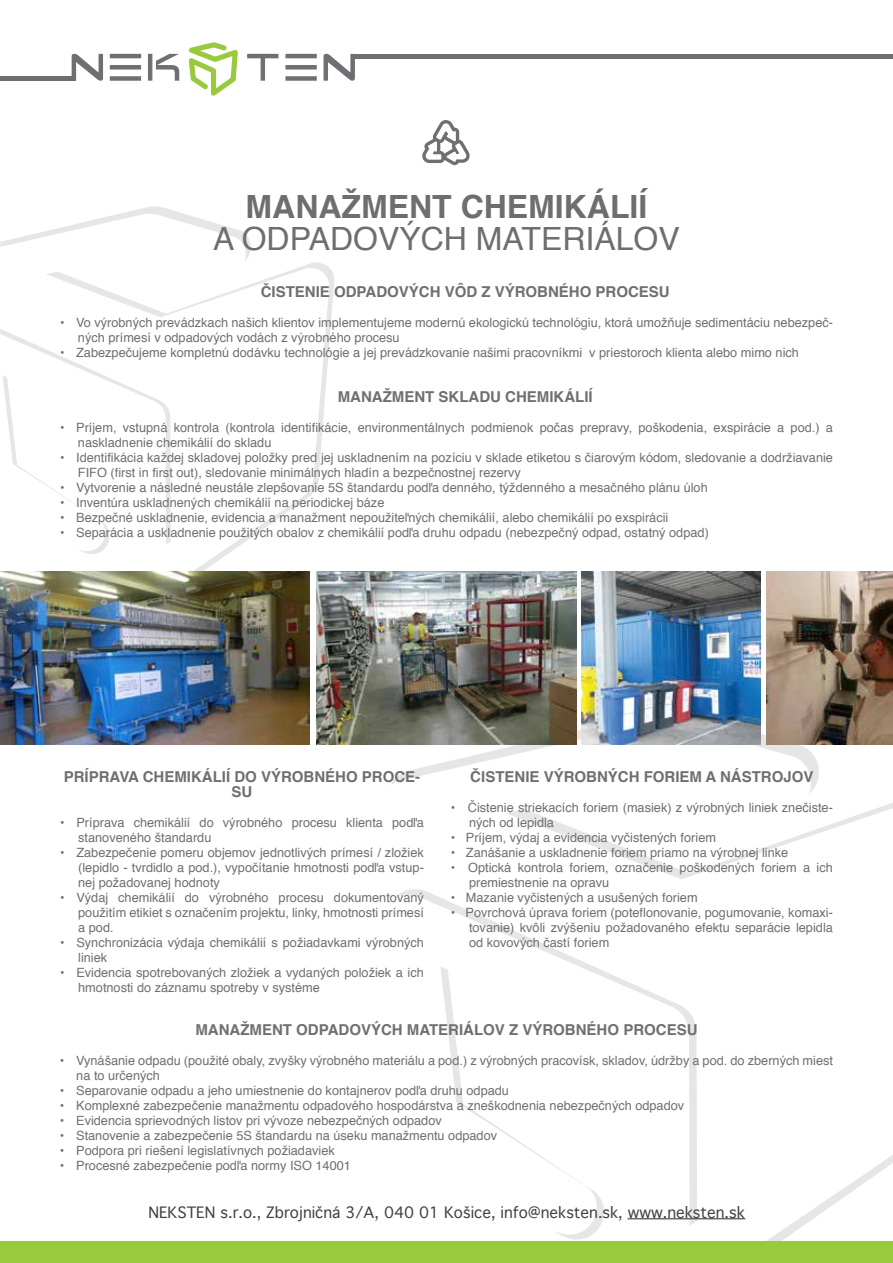
<style>
.page{position:relative;width:893px;height:1263px;background:#fff}
.page>*{position:absolute;margin:0;border:0;box-sizing:border-box;transform-origin:0 0}
.t1{font:31.95px "Helvetica";color:#6d6e71}
.t2{font:700 31.95px "Helvetica";color:#6d6e71}
.t3{font:700 15px/15px "Helvetica";color:#6e6f72;text-align:center}
.t4{font:15px "Geneva";color:#414042}
.t5{font:12.75px/15px "Helvetica";color:#6e6f72}
</style>
<div class="page">
<svg style="left:137px;top:206px;width:33px;height:4px"></svg>
<svg style="left:0;top:210px;width:330px;height:389px"></svg>
<svg style="left:385px;top:717px;width:508px;height:525px"></svg>
<svg style="left:247px;top:54px;width:108px;height:27px"></svg>
<svg style="left:72px;top:42px;width:166px;height:54px"></svg>
<hr style="left:352px;top:54px;width:541px;height:4px;background:#6e6f72">
<div style="left:0;top:76px;width:75px;height:5px;background:#6e6f72"></div>
<hr style="left:628px;top:1218px;width:117px;height:1px;background:#414042">
<div style="left:0;top:1242px;width:893px;height:21px;background:#99ca3e"></div>
<svg style="left:422px;top:120px;width:48px;height:45px"></svg>
<img style="left:0;top:571px;width:309px;height:174px">
<img style="left:316px;top:571px;width:261px;height:174px">
<img style="left:581px;top:571px;width:179px;height:174px">
<img style="left:767px;top:571px;width:126px;height:174px">
<h1 class="t2" style="left:246px;top:181px;width:403px">MANAŽMENT CHEMIKÁLIÍ</h1>
<h1 class="t1" style="left:213px;top:214px;width:468px">A ODPADOVÝCH MATERIÁLOV</h1>
<p class="t3" style="left:261px;top:284px;width:410px">ČISTENIE ODPADOVÝCH VÔD Z VÝROBNÉHO PROCESU</p>
<p class="t5" style="left:78px;top:315px;width:757px;text-indent:-18px">• Vo výrobných prevádzkach našich klientov implementujeme modernú ekologickú technológiu, ktorá umožňuje sedimentáciu nebezpeč&shy;ných prímesí v odpadových vodách z výrobného procesu</p>
<p class="t5" style="left:60px;top:345px;width:740px">• Zabezpečujeme kompletnú dodávku technológie a jej prevádzkovanie našimi pracovníkmi v priestoroch klienta alebo mimo nich</p>
<p class="t3" style="left:338px;top:389px;width:256px">MANAŽMENT SKLADU CHEMIKÁLIÍ</p>
<p class="t5" style="left:78px;top:420px;width:757px;text-indent:-18px">• Príjem, vstupná kontrola (kontrola identifikácie, environmentálnych podmienok počas prepravy, poškodenia, exspirácie a pod.) a naskladnenie chemikálií do skladu</p>
<p class="t5" style="left:78px;top:450px;width:757px;text-indent:-18px">• Identifikácia každej skladovej položky pred jej uskladnením na pozíciu v sklade etiketou s čiarovým kódom, sledovanie a dodržiavanie<br>FIFO (first in first out), sledovanie minimálnych hladín a bezpečnostnej rezervy</p>
<p class="t5" style="left:60px;top:480px;width:649px">• Vytvorenie a následné neustále zlepšovanie 5S štandardu podľa denného, týždenného a mesačného plánu úloh</p>
<p class="t5" style="left:60px;top:495px;width:326px">• Inventúra uskladnených chemikálií na periodickej báze</p>
<p class="t5" style="left:60px;top:510px;width:610px">• Bezpečné uskladnenie, evidencia a manažment nepoužiteľných chemikálií, alebo chemikálií po exspirácii</p>
<p class="t5" style="left:60px;top:525px;width:650px">• Separácia a uskladnenie použitých obalov z chemikálií podľa druhu odpadu (nebezpečný odpad, ostatný odpad)</p>
<p class="t3" style="left:64px;top:770px;width:358px">PRÍPRAVA CHEMIKÁLIÍ DO VÝROBNÉHO PROCE-<br>SU</p>
<p class="t5" style="left:78px;top:816px;width:347px;text-indent:-18px">• Príprava chemikálií do výrobného procesu klienta podľa stanoveného štandardu</p>
<p class="t5" style="left:78px;top:846px;width:347px;text-align:justify;text-indent:-18px">• Zabezpečenie pomeru objemov jednotlivých prímesí / zložiek (lepidlo - tvrdidlo a pod.), vypočítanie hmotnosti podľa vstup&shy;nej požadovanej hodnoty</p>
<p class="t5" style="left:78px;top:891px;width:347px;text-align:justify;text-indent:-18px">• Výdaj chemikálií do výrobného procesu dokumentovaný použitím etikiet s označením projektu, linky, hmotnosti prímesí a pod.</p>
<p class="t5" style="left:78px;top:936px;width:347px;text-indent:-18px">• Synchronizácia výdaja chemikálií s požiadavkami výrobných liniek</p>
<p class="t5" style="left:78px;top:966px;width:347px;text-indent:-18px">• Evidencia spotrebovaných zložiek a vydaných položiek a ich hmotnosti do záznamu spotreby v systéme</p>
<p class="t3" style="left:470px;top:770px;width:345px">ČISTENIE VÝROBNÝCH FORIEM A NÁSTROJOV</p>
<p class="t5" style="left:469px;top:801px;width:365px;text-indent:-18px">• Čistenie striekacích foriem (masiek) z výrobných liniek znečiste&shy;ných od lepidla</p>
<p class="t5" style="left:451px;top:831px;width:267px">• Príjem, výdaj a evidencia vyčistených foriem</p>
<p class="t5" style="left:451px;top:846px;width:339px">• Zanášanie a uskladnenie foriem priamo na výrobnej linke</p>
<p class="t5" style="left:469px;top:861px;width:365px;text-indent:-18px">• Optická kontrola foriem, označenie poškodených foriem a ich premiestnenie na opravu</p>
<p class="t5" style="left:451px;top:891px;width:248px">• Mazanie vyčistených a usušených foriem</p>
<p class="t5" style="left:469px;top:906px;width:365px;text-align:justify;text-indent:-18px">• Povrchová úprava foriem (poteflonovanie, pogumovanie, komaxi&shy;tovanie) kvôli zvýšeniu požadovaného efektu separácie lepidla od kovových častí foriem</p>
<p class="t3" style="left:195px;top:1023px;width:503px">MANAŽMENT ODPADOVÝCH MATERIÁLOV Z VÝROBNÉHO PROCESU</p>
<p class="t5" style="left:76px;top:1054px;width:758px;text-indent:-17px">• Vynášanie odpadu (použité obaly, zvyšky výrobného materiálu a pod.) z výrobných pracovísk, skladov, údržby a pod. do zberných miest na to určených</p>
<p class="t5" style="left:60px;top:1084px;width:451px">• Separovanie odpadu a jeho umiestnenie do kontajnerov podľa druhu odpadu</p>
<p class="t5" style="left:60px;top:1099px;width:626px">• Komplexné zabezpečenie manažmentu odpadového hospodárstva a zneškodnenia nebezpečných odpadov</p>
<p class="t5" style="left:60px;top:1114px;width:384px">• Evidencia sprievodných listov pri vývoze nebezpečných odpadov</p>
<p class="t5" style="left:60px;top:1129px;width:439px">• Stanovenie a zabezpečenie 5S štandardu na úseku manažmentu odpadov</p>
<p class="t5" style="left:60px;top:1144px;width:277px">• Podpora pri riešení legislatívnych požiadaviek</p>
<p class="t5" style="left:60px;top:1159px;width:293px">• Procesné zabezpečenie podľa normy ISO 14001</p>
<p class="t4" style="left:148px;top:1204px;width:598px">NEKSTEN s.r.o., Zbrojničná 3/A, 040 01 Košice, info@neksten.sk, www.neksten.sk</p>
</div>
